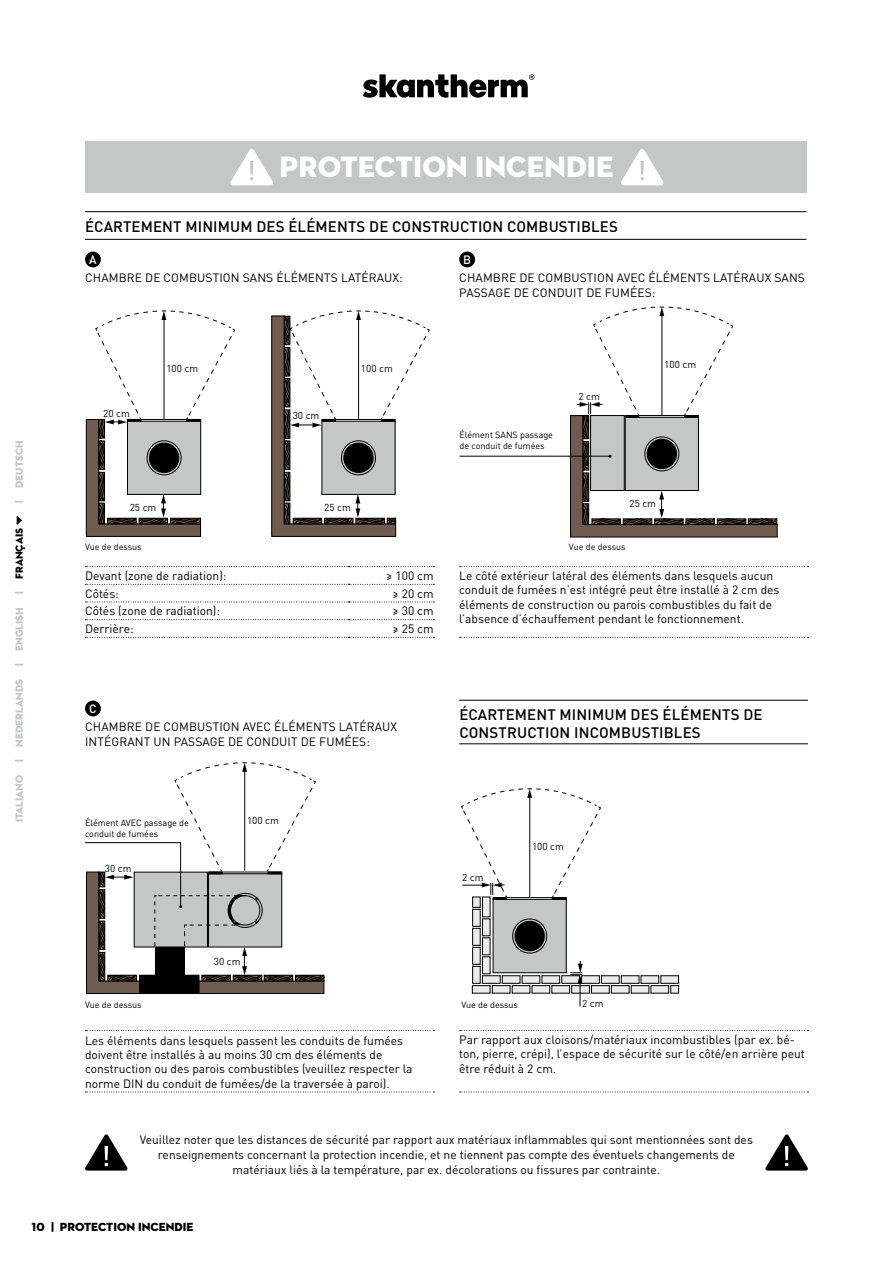
<style>
.page{position:relative;width:893px;height:1263px;background:#fff}
.page>*{position:absolute;margin:0;border:0;box-sizing:border-box;transform-origin:0 0}
.t1{font:30px "Neutraface 2 Display Titling";color:#fff}
.t2{font:500 15px/18px "DIN Pro";letter-spacing:.01em;color:#000}
.t3{font:12px/14.4px "DIN Pro";color:#000}
.t4{font:12px/14.4px "DIN";color:#000}
.t5{font:12px "Neutraface 2 Display Titling";color:#000}
.t6{font:500 12px "DIN Pro";color:#fff}
.t7{font:10.5px "Neutraface 2 Display Titling";color:#c5c6c6}
.t8{font:10.05px "DIN";color:#000}
.t9{font:9px/10.8px "DIN Pro";color:#000}
.t10{font:9px "DIN";color:#000}
.s1{color:#000}
</style>
<div class="page">
<div style="left:85px;top:141px;width:721px;height:51px;background:#c5c6c6"></div>
<svg style="left:85px;top:602px;width:349px;height:1px"></svg>
<svg style="left:85px;top:619px;width:349px;height:1px"></svg>
<svg style="left:85px;top:637px;width:349px;height:1px"></svg>
<svg style="left:460px;top:637px;width:348px;height:1px"></svg>
<svg style="left:85px;top:566px;width:349px;height:1px"></svg>
<svg style="left:460px;top:566px;width:348px;height:1px"></svg>
<svg style="left:85px;top:584px;width:349px;height:1px"></svg>
<div style="left:85px;top:252px;width:16px;height:15px;background:#000;border-radius:50%"></div>
<div style="left:459px;top:252px;width:16px;height:15px;background:#000;border-radius:50%"></div>
<svg style="left:85px;top:1092px;width:349px;height:1px"></svg>
<svg style="left:460px;top:1092px;width:348px;height:1px"></svg>
<svg style="left:85px;top:1030px;width:349px;height:1px"></svg>
<svg style="left:460px;top:1030px;width:348px;height:1px"></svg>
<div style="left:85px;top:701px;width:16px;height:15px;background:#000;border-radius:50%"></div>
<hr style="left:85px;top:239px;width:721px;height:1px;background:#000">
<hr style="left:459px;top:743px;width:349px;height:1px;background:#000">
<hr style="left:85px;top:211px;width:721px;height:1px;background:#000">
<hr style="left:459px;top:700px;width:349px;height:1px;background:#000">
<svg style="left:363px;top:74px;width:171px;height:24px"></svg>
<svg style="left:85px;top:1134px;width:43px;height:37px"></svg>
<svg style="left:765px;top:1134px;width:43px;height:37px"></svg>
<svg style="left:85px;top:310px;width:393px;height:227px"></svg>
<div style="left:621px;top:976px;width:18px;height:7px;background:#ececec"></div>
<div style="left:621px;top:975px;width:18px;height:9px;border:1px solid #000"></div>
<div style="left:601px;top:976px;width:18px;height:7px;background:#ececec"></div>
<div style="left:601px;top:975px;width:19px;height:9px;border:1px solid #000"></div>
<div style="left:591px;top:986px;width:18px;height:7px;background:#ececec"></div>
<div style="left:591px;top:985px;width:19px;height:8px;border:1px solid #000"></div>
<div style="left:611px;top:986px;width:18px;height:7px;background:#ececec"></div>
<div style="left:611px;top:985px;width:18px;height:8px;border:1px solid #000"></div>
<div style="left:631px;top:986px;width:18px;height:7px;background:#ececec"></div>
<div style="left:631px;top:985px;width:18px;height:8px;border:1px solid #000"></div>
<div style="left:641px;top:976px;width:18px;height:7px;background:#ececec"></div>
<div style="left:641px;top:975px;width:18px;height:9px;border:1px solid #000"></div>
<div style="left:661px;top:976px;width:18px;height:7px;background:#ececec"></div>
<div style="left:660px;top:975px;width:19px;height:9px;border:1px solid #000"></div>
<div style="left:651px;top:986px;width:18px;height:7px;background:#ececec"></div>
<div style="left:650px;top:985px;width:19px;height:8px;border:1px solid #000"></div>
<div style="left:671px;top:986px;width:8px;height:7px;background:#ececec"></div>
<div style="left:670px;top:985px;width:9px;height:8px;border:1px solid #000"></div>
<svg style="left:461px;top:788px;width:141px;height:218px"></svg>
<hr style="left:460px;top:456px;width:150px;height:1px;background:#000">
<svg style="left:570px;top:306px;width:208px;height:232px"></svg>
<svg style="left:85px;top:762px;width:240px;height:232px"></svg>
<svg style="left:621px;top:149px;width:43px;height:37px"></svg>
<svg style="left:230px;top:149px;width:43px;height:37px"></svg>
<svg style="left:17px;top:516px;width:5px;height:9px"></svg>
<h1 class="t1" style="left:279px;top:148px;width:335px">PROTECTION INCENDIE</h1>
<p class="t2" style="left:85px;top:216px;width:534px">ÉCARTEMENT MINIMUM DES ÉLÉMENTS DE CONSTRUCTION COMBUSTIBLES</p>
<p class="t7" style="left:13px;top:503px;width:64px;rotate:-90deg">| DEUTSCH</p>
<p class="t7" style="left:13px;top:822px;width:296px;rotate:-90deg">ITALIANO | NEDERLANDS | ENGLISH | <span class="s1">FRANÇAIS</span></p>
<p class="t6" style="left:89px;top:250px;width:9px">A</p>
<p class="t3" style="left:85px;top:270px;width:319px">CHAMBRE DE COMBUSTION SANS ÉLÉMENTS LATÉRAUX:</p>
<p class="t6" style="left:463px;top:250px;width:9px">B</p>
<p class="t3" style="left:459px;top:269px;width:347px;line-height:15px">CHAMBRE DE COMBUSTION AVEC ÉLÉMENTS LATÉRAUX SANS<br>PASSAGE DE CONDUIT DE FUMÉES:</p>
<p class="t8" style="left:166px;top:362px;width:33px">100 cm</p>
<p class="t8" style="left:361px;top:362px;width:33px">100 cm</p>
<p class="t8" style="left:664px;top:358px;width:33px">100 cm</p>
<p class="t8" style="left:578px;top:390px;width:23px">2 cm</p>
<p class="t8" style="left:103px;top:407px;width:28px">20 cm</p>
<p class="t8" style="left:293px;top:409px;width:28px">30 cm</p>
<p class="t9" style="left:460px;top:429px;width:95px">Élément SANS passage de conduit de fumées</p>
<p class="t8" style="left:130px;top:501px;width:28px">25 cm</p>
<p class="t8" style="left:324px;top:501px;width:28px">25 cm</p>
<p class="t8" style="left:629px;top:498px;width:28px">25 cm</p>
<p class="t10" style="left:85px;top:541px;width:58px">Vue de dessus</p>
<p class="t10" style="left:569px;top:541px;width:58px">Vue de dessus</p>
<p class="t3" style="left:85px;top:567px;width:143px">Devant (zone de radiation):</p>
<p class="t3" style="left:386px;top:567px;width:49px">≥ 100 cm</p>
<p class="t3" style="left:459px;top:567px;width:322px">Le côté extérieur latéral des éléments dans lesquels aucun conduit de fumées n’est intégré peut être installé à 2 cm des éléments de construction ou parois combustibles du fait de l’absence d’échauffement pendant le fonctionnement.</p>
<p class="t3" style="left:85px;top:585px;width:35px">Côtés:</p>
<p class="t3" style="left:393px;top:585px;width:43px">≥ 20 cm</p>
<p class="t3" style="left:85px;top:603px;width:137px">Côtés (zone de radiation):</p>
<p class="t3" style="left:393px;top:603px;width:43px">≥ 30 cm</p>
<p class="t3" style="left:85px;top:620px;width:50px">Derrière:</p>
<p class="t3" style="left:393px;top:620px;width:43px">≥ 25 cm</p>
<p class="t6" style="left:89px;top:699px;width:9px">C</p>
<p class="t3" style="left:85px;top:718px;width:313px;line-height:15px">CHAMBRE DE COMBUSTION AVEC ÉLÉMENTS LATÉRAUX<br>INTÉGRANT UN PASSAGE DE CONDUIT DE FUMÉES:</p>
<p class="t9" style="left:85px;top:816px;width:105px">Élément AVEC passage de conduit de fumées</p>
<p class="t8" style="left:105px;top:862px;width:28px">30 cm</p>
<p class="t8" style="left:247px;top:813px;width:33px">100 cm</p>
<p class="t10" style="left:85px;top:999px;width:58px">Vue de dessus</p>
<p class="t8" style="left:214px;top:955px;width:28px">30 cm</p>
<p class="t2" style="left:459px;top:704px;width:305px">ÉCARTEMENT MINIMUM DES ÉLÉMENTS DE<br>CONSTRUCTION INCOMBUSTIBLES</p>
<p class="t8" style="left:462px;top:871px;width:23px">2 cm</p>
<p class="t8" style="left:532px;top:840px;width:33px">100 cm</p>
<p class="t10" style="left:461px;top:999px;width:58px">Vue de dessus</p>
<p class="t8" style="left:582px;top:997px;width:23px">2 cm</p>
<p class="t4" style="left:85px;top:1033px;width:329px">Les éléments dans lesquels passent les conduits de fumées doivent être installés à au moins 30 cm des éléments de construction ou des parois combustibles (veuillez respecter la norme DIN du conduit de fumées/de la traversée à paroi).</p>
<p class="t3" style="left:459px;top:1031px;width:347px">Par rapport aux cloisons/matériaux incombustibles (par ex. bé&shy;ton, pierre, crépi), l’espace de sécurité sur le côté/en arrière peut être réduit à 2 cm.</p>
<p class="t3" style="left:140px;top:1130px;width:615px;line-height:15px;text-align:center">Veuillez noter que les distances de sécurité par rapport aux matériaux inflammables qui sont mentionnées sont des renseignements concernant la protection incendie, et ne tiennent pas compte des éventuels changements de matériaux liés à la température, par ex. décolorations ou fissures par contrainte.</p>
<p class="t5" style="left:51px;top:1219px;width:144px">| PROTECTION INCENDIE</p>
<p class="t5" style="left:32px;top:1219px;width:14px">10</p>
</div>
